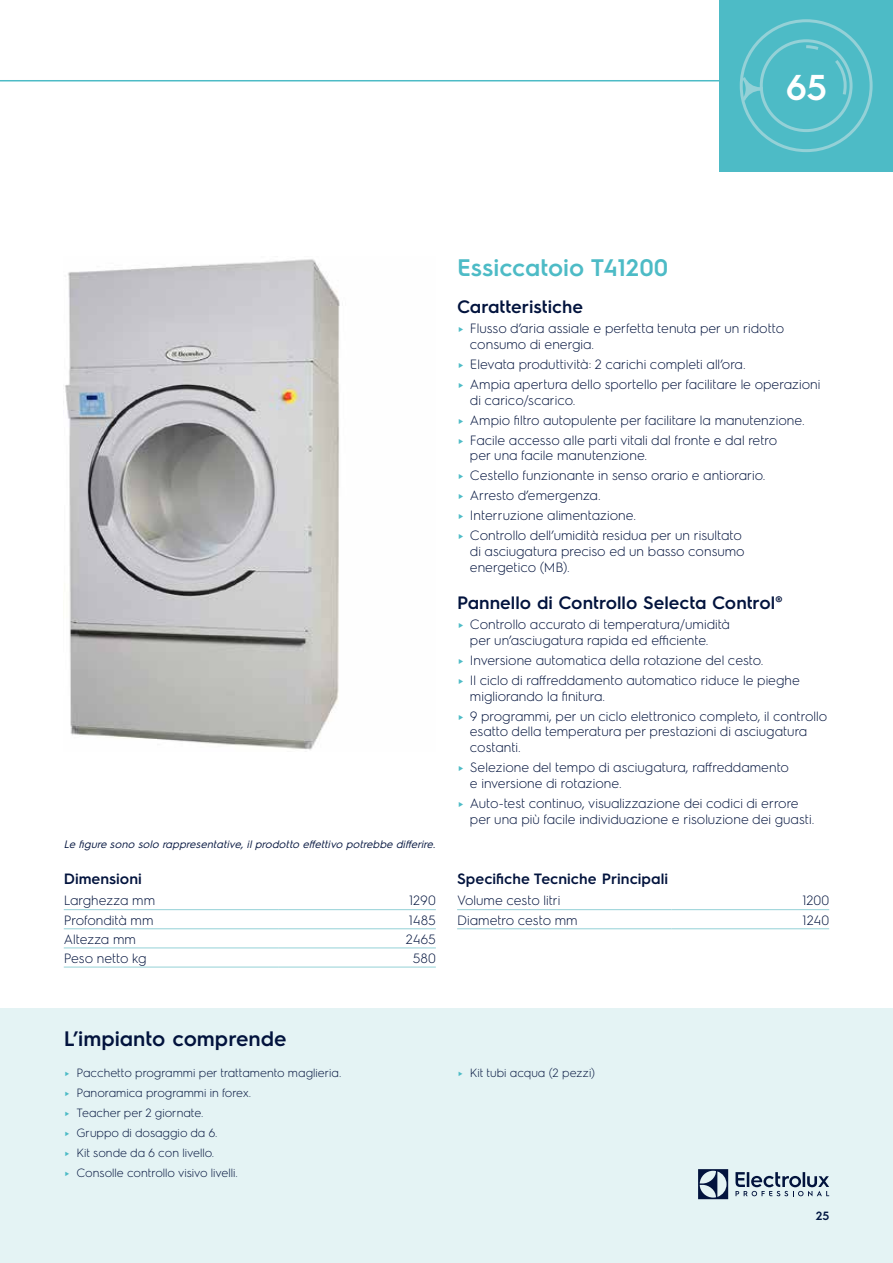
<style>
.page{position:relative;width:893px;height:1263px;background:#fff}
.page>*{position:absolute;margin:0;border:0;box-sizing:border-box;transform-origin:0 0}
.t1{font:600 36px "Electrolux Sans";color:#fff}
.t2{font:600 24px "Electrolux Sans";color:#4dbbc6}
.t3{font:600 21px "Electrolux Sans";color:#02133d}
.t4{font:600 18px "Electrolux Sans";color:#02133d}
.t5{font:600 15px "Electrolux Sans";color:#02133d}
.t6{font:300 13.5px/20px "Electrolux Sans";color:#02133d}
.t7{font:300 12px/20px "Electrolux Sans";color:#02133d}
.t8{font:600 12px "Electrolux Sans";color:#021743}
.t9{font:italic 10.8px "Electrolux Sans";color:#02133d}
.s1{font-weight:400;color:#4dbbc6}
</style>
<div class="page">
<hr style="left:0;top:80px;width:829px;height:1px;background:#4dbbc6">
<div style="left:719px;top:0;width:174px;height:171px;background:#4dbbc6"></div>
<svg style="left:744px;top:77px;width:18px;height:24px"></svg>
<div style="left:740px;top:19px;width:133px;height:133px;border:3px solid #94d1d7;border-radius:50%"></div>
<div style="left:760px;top:39px;width:93px;height:93px;border:3px solid #94d1d7;border-radius:50%"></div>
<svg style="left:806px;top:44px;width:16px;height:6px"></svg>
<svg style="left:835px;top:57px;width:13px;height:41px"></svg>
<div style="left:0;top:1008px;width:893px;height:255px;background:#e4f3f4"></div>
<svg style="left:698px;top:1169px;width:30px;height:30px"></svg>
<svg style="left:735px;top:1172px;width:94px;height:24px"></svg>
<hr style="left:64px;top:909px;width:214px;height:1px;background:#94d1d7">
<hr style="left:278px;top:909px;width:158px;height:1px;background:#94d1d7">
<hr style="left:64px;top:928px;width:214px;height:1px;background:#94d1d7">
<hr style="left:278px;top:928px;width:158px;height:1px;background:#94d1d7">
<hr style="left:64px;top:947px;width:214px;height:1px;background:#94d1d7">
<hr style="left:278px;top:947px;width:158px;height:1px;background:#94d1d7">
<hr style="left:64px;top:967px;width:214px;height:1px;background:#94d1d7">
<hr style="left:278px;top:967px;width:158px;height:1px;background:#94d1d7">
<hr style="left:457px;top:909px;width:214px;height:1px;background:#94d1d7">
<hr style="left:671px;top:909px;width:158px;height:1px;background:#94d1d7">
<hr style="left:457px;top:928px;width:214px;height:1px;background:#94d1d7">
<hr style="left:671px;top:928px;width:158px;height:1px;background:#94d1d7">
<img style="left:65px;top:259px;width:275px;height:491px">
<h1 class="t1" style="left:786px;top:62px;width:43px">65</h1>
<p class="t9" style="left:64px;top:837px;width:376px">Le figure sono solo rappresentative, ilprodotto effettivo potrebbe differire.</p>
<p class="t5" style="left:64px;top:868px;width:80px">Dimensioni</p>
<p class="t6" style="left:64px;top:890px;width:93px">Larghezza mm</p>
<p class="t6" style="left:409px;top:890px;width:28px">1290</p>
<p class="t6" style="left:64px;top:909px;width:91px">Profondità mm</p>
<p class="t6" style="left:409px;top:909px;width:29px">1485</p>
<p class="t6" style="left:64px;top:928px;width:74px">Altezza mm</p>
<p class="t6" style="left:406px;top:928px;width:32px">2465</p>
<p class="t6" style="left:64px;top:947px;width:84px">Peso netto kg</p>
<p class="t6" style="left:413px;top:947px;width:24px">580</p>
<h2 class="t2" style="left:457px;top:251px;width:213px">Essiccatoio T41200</h2>
<h3 class="t4" style="left:457px;top:294px;width:127px">Caratteristiche</h3>
<p class="t6" style="left:470px;top:320px;width:316px;line-height:15.8px;text-indent:-13px"><span class="s1">►</span> Flusso d’aria assiale e perfetta tenuta per un ridotto consumo di energia.</p>
<p class="t6" style="left:457px;top:353px;width:365px"><span class="s1">►</span> Elevata produttività: 2 carichi completi all’ora.<br><span class="s1">►</span> Ampia apertura dello sportello per facilitare le operazioni</p>
<p class="t6" style="left:457px;top:389px;width:349px;text-indent:13px">di carico/scarico.<br><span class="s1">►</span> Ampio filtro autopulente per facilitare la manutenzione. <span class="s1">►</span> Facile accesso alle parti vitali dal fronte e dal retro</p>
<p class="t6" style="left:457px;top:445px;width:310px;text-indent:13px">per una facile manutenzione.<br><span class="s1">►</span> Cestello funzionante in senso orario e antiorario. <span class="s1">►</span> Arresto d’emergenza.<br><span class="s1">►</span> Interruzione alimentazione.<br><span class="s1">►</span> Controllo dell’umidità residua per un risultato</p>
<p class="t6" style="left:470px;top:543px;width:276px;line-height:15.8px">di asciugatura preciso ed un basso consumo energetico (MB).</p>
<h3 class="t4" style="left:457px;top:590px;width:327px">Pannello di Controllo Selecta Control®</h3>
<p class="t6" style="left:470px;top:616px;width:262px;line-height:15.8px;text-indent:-13px"><span class="s1">►</span> Controllo accurato di temperatura/umidità per un’asciugatura rapida ed efficiente.</p>
<p class="t6" style="left:457px;top:649px;width:344px"><span class="s1">►</span> Inversione automatica della rotazione del cesto.<br><span class="s1">►</span> Il ciclo di raffreddamento automatico riduce le pieghe</p>
<p class="t6" style="left:457px;top:685px;width:372px;text-indent:13px">migliorando la finitura.<br><span class="s1">►</span> 9 programmi, per un ciclo elettronico completo, il controllo</p>
<p class="t6" style="left:470px;top:723px;width:339px;line-height:15.8px">esatto della temperatura per prestazioni di asciugatura costanti.</p>
<p class="t6" style="left:470px;top:759px;width:321px;line-height:15.8px;text-indent:-13px"><span class="s1">►</span> Selezione del tempo di asciugatura, raffreddamento e inversione di rotazione.</p>
<p class="t6" style="left:470px;top:794px;width:346px;line-height:15.8px;text-indent:-13px"><span class="s1">►</span> Auto-test continuo, visualizzazione dei codici di errore per una più facile individuazione e risoluzione dei guasti.</p>
<p class="t5" style="left:457px;top:868px;width:212px">Specifiche Tecniche Principali</p>
<p class="t6" style="left:457px;top:890px;width:105px">Volume cesto litri</p>
<p class="t6" style="left:802px;top:890px;width:28px">1200</p>
<p class="t6" style="left:457px;top:909px;width:122px">Diametro cesto mm</p>
<p class="t6" style="left:803px;top:909px;width:28px">1240</p>
<h3 class="t3" style="left:64px;top:1024px;width:224px">L’impianto comprende</h3>
<p class="t7" style="left:64px;top:1062px;width:279px"><span class="s1">►</span> Pacchetto programmi per trattamento maglieria. <span class="s1">►</span> Panoramica programmi in forex.<br><span class="s1">►</span> Teacher per 2 giornate.<br><span class="s1">►</span> Gruppo di dosaggio da 6.<br><span class="s1">►</span> Kit sonde da 6 con livello.<br><span class="s1">►</span> Consolle controllo visivo livelli.</p>
<p class="t7" style="left:457px;top:1062px;width:139px"><span class="s1">►</span> Kit tubi acqua (2 pezzi)</p>
<p class="t8" style="left:816px;top:1207px;width:15px">25</p>
</div>
